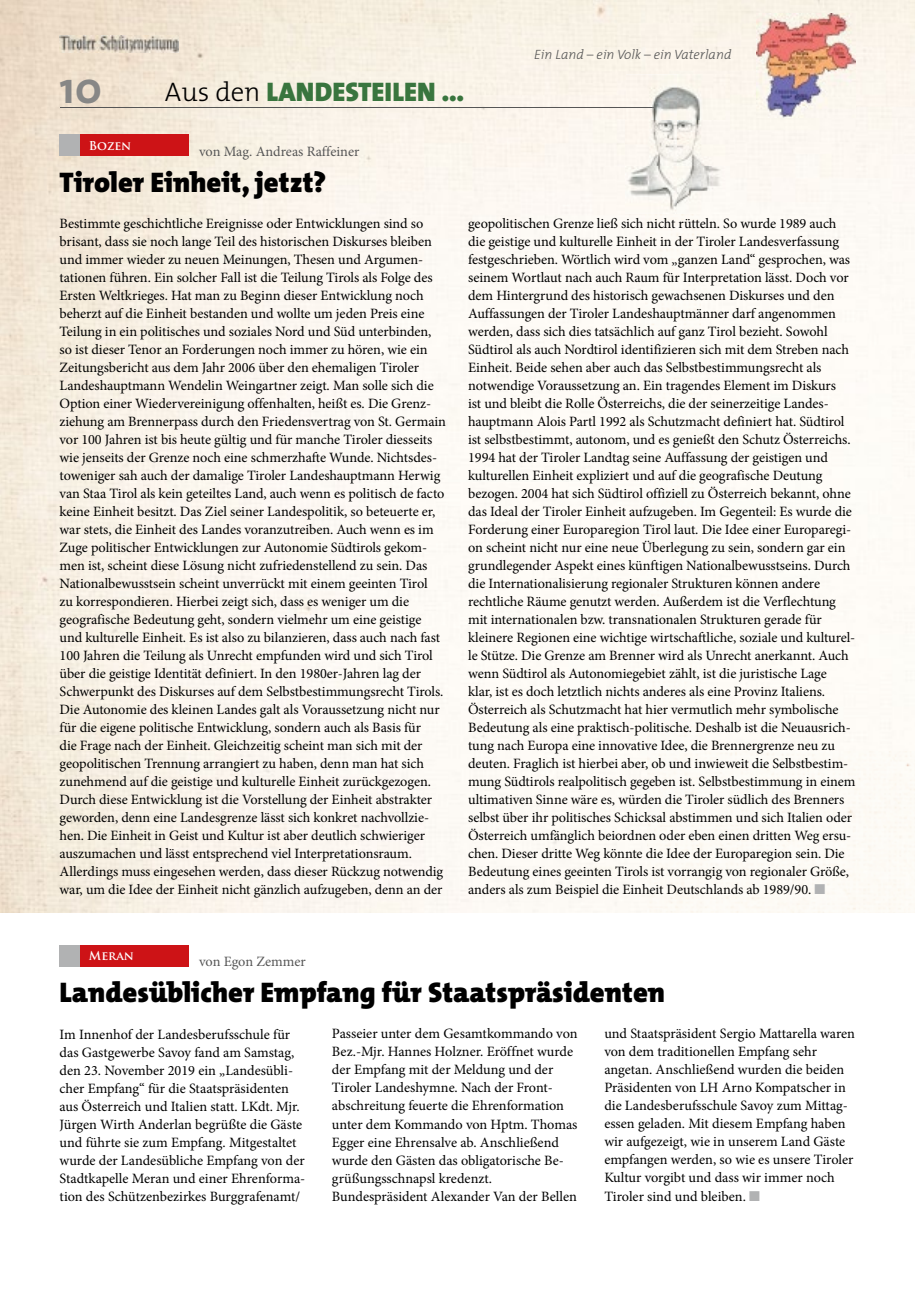
<style>
.page{position:relative;width:915px;height:1310px;background:#fff}
.page>*{position:absolute;margin:0;border:0;box-sizing:border-box;transform-origin:0 0}
.t1{font:700 45px "The Mix";color:#878786}
.t2{font:900 28.5px "The Mix";color:#000}
.t3{font:900 27px "The Mix";color:#39753e}
.t4{font:14.25px/18px "Minion Pro";letter-spacing:-.005em;color:#000}
.t5{font:14.25px "Minion Pro";letter-spacing:-.005em;color:#565656}
.t6{font:italic 300 13.5px "The Mix";color:#565656}
.t7{font:700 12px "Trajan Pro";color:#fff}
.s1{font-weight:300;color:#000}
.s2{color:#b1b2b3}
</style>
<div class="page">
<img style="left:0;top:0;width:645px;height:912px">
<div style="left:645px;top:0;width:269px;height:107px;background:#faf4ea"></div>
<img style="left:60px;top:36px;width:119px;height:16px">
<hr style="left:60px;top:107px;width:593px;height:1px;background:#565656">
<div style="left:60px;top:135px;width:21px;height:21px;background:#b1b2b3"></div>
<div style="left:80px;top:135px;width:108px;height:21px;background:#cd1316"></div>
<img style="left:625px;top:74px;width:104px;height:139px">
<svg style="left:625px;top:107px;width:28px;height:1px"></svg>
<div style="left:60px;top:945px;width:21px;height:21px;background:#b1b2b3"></div>
<div style="left:80px;top:945px;width:108px;height:21px;background:#cd1316"></div>
<img style="left:756px;top:14px;width:99px;height:103px">
<p class="t6" style="left:534px;top:44px;width:199px">Ein Land – ein Volk – ein Vaterland</p>
<h1 class="t1" style="left:60px;top:50px;width:44px">10</h1>
<h3 class="t3" style="left:165px;top:69px;width:301px"><span class="s1">Aus den</span> LANDESTEILEN …</h3>
<p class="t7" style="left:89px;top:138px;width:44px">Bozen</p>
<p class="t5" style="left:199px;top:142px;width:162px">von Mag. Andreas Raffeiner</p>
<h2 class="t2" style="left:60px;top:158px;width:268px">Tiroler Einheit, jetzt?</h2>
<p class="t4" style="left:60px;top:215px;width:388px">Bestimmte geschichtliche Ereignisse oder Entwicklungen sind so brisant, dass sie noch lange Teil des historischen Diskurses bleiben und immer wieder zu neuen Meinungen, Thesen und Argumen&shy;tationen führen. Ein solcher Fall ist die Teilung Tirols als Folge des Ersten Weltkrieges. Hat man zu Beginn dieser Entwicklung noch beherzt auf die Einheit bestanden und wollte um jeden Preis eine Teilung in ein politisches und soziales Nord und Süd unterbinden, so ist dieser Tenor an Forderungen noch immer zu hören, wie ein Zeitungsbericht aus dem Jahr 2006 über den ehemaligen Tiroler Landeshauptmann Wendelin Weingartner zeigt. Man solle sich die Option einer Wiedervereinigung offenhalten, heißt es. Die Grenz&shy;ziehung am Brennerpass durch den Friedensvertrag von St. Germain vor 100 Jahren ist bis heute gültig und für manche Tiroler diesseits wie jenseits der Grenze noch eine schmerzhafte Wunde. Nichtsdes&shy;toweniger sah auch der damalige Tiroler Landeshauptmann Herwig van Staa Tirol als kein geteiltes Land, auch wenn es politisch de facto keine Einheit besitzt. Das Ziel seiner Landespolitik, so beteuerte er, war stets, die Einheit des Landes voranzutreiben. Auch wenn es im Zuge politischer Entwicklungen zur Autonomie Südtirols gekom&shy;men ist, scheint diese Lösung nicht zufriedenstellend zu sein. Das Nationalbewusstsein scheint unverrückt mit einem geeinten Tirol<br>zu korrespondieren. Hierbei zeigt sich, dass es weniger um die geografische Bedeutung geht, sondern vielmehr um eine geistige und kulturelle Einheit. Es ist also zu bilanzieren, dass auch nach fast 100 Jahren die Teilung als Unrecht empfunden wird und sich Tirol über die geistige Identität definiert. In den 1980er-Jahren lag der Schwerpunkt des Diskurses auf dem Selbstbestimmungsrecht Tirols.<br>Die Autonomie des kleinen Landes galt als Voraussetzung nicht nur für die eigene politische Entwicklung, sondern auch als Basis für<br>die Frage nach der Einheit. Gleichzeitig scheint man sich mit der geopolitischen Trennung arrangiert zu haben, denn man hat sich zunehmend auf die geistige und kulturelle Einheit zurückgezogen.<br>Durch diese Entwicklung ist die Vorstellung der Einheit abstrakter geworden, denn eine Landesgrenze lässt sich konkret nachvollzie&shy;hen. Die Einheit in Geist und Kultur ist aber deutlich schwieriger auszumachen und lässt entsprechend viel Interpretationsraum.<br>Allerdings muss eingesehen werden, dass dieser Rückzug notwendig war, um die Idee der Einheit nicht gänzlich aufzugeben, denn an der</p>
<p class="t4" style="left:468px;top:215px;width:388px">geopolitischen Grenze ließ sich nicht rütteln. So wurde 1989 auch die geistige und kulturelle Einheit in der Tiroler Landesverfassung festgeschrieben. Wörtlich wird vom „ganzen Land“ gesprochen, was seinem Wortlaut nach auch Raum für Interpretation lässt. Doch vor dem Hintergrund des historisch gewachsenen Diskurses und den Auffassungen der Tiroler Landeshauptmänner darf angenommen werden, dass sich dies tatsächlich auf ganz Tirol bezieht. Sowohl Südtirol als auch Nordtirol identifizieren sich mit dem Streben nach Einheit. Beide sehen aber auch das Selbstbestimmungsrecht als notwendige Voraussetzung an. Ein tragendes Element im Diskurs<br>ist und bleibt die Rolle Österreichs, die der seinerzeitige Landes&shy;hauptmann Alois Partl 1992 als Schutzmacht definiert hat. Südtirol ist selbstbestimmt, autonom, und es genießt den Schutz Österreichs.<br>1994 hat der Tiroler Landtag seine Auffassung der geistigen und kulturellen Einheit expliziert und auf die geografische Deutung bezogen. 2004 hat sich Südtirol offiziell zu Österreich bekannt, ohne das Ideal der Tiroler Einheit aufzugeben. Im Gegenteil: Es wurde die Forderung einer Europaregion Tirol laut. Die Idee einer Europaregi&shy;on scheint nicht nur eine neue Überlegung zu sein, sondern gar ein grundlegender Aspekt eines künftigen Nationalbewusstseins. Durch die Internationalisierung regionaler Strukturen können andere rechtliche Räume genutzt werden. Außerdem ist die Verflechtung mit internationalen bzw. transnationalen Strukturen gerade für kleinere Regionen eine wichtige wirtschaftliche, soziale und kulturel&shy;le Stütze. Die Grenze am Brenner wird als Unrecht anerkannt. Auch wenn Südtirol als Autonomiegebiet zählt, ist die juristische Lage<br>klar, ist es doch letztlich nichts anderes als eine Provinz Italiens.<br>Österreich als Schutzmacht hat hier vermutlich mehr symbolische Bedeutung als eine praktisch-politische. Deshalb ist die Neuausrich&shy;tung nach Europa eine innovative Idee, die Brennergrenze neu zu deuten. Fraglich ist hierbei aber, ob und inwieweit die Selbstbestim&shy;mung Südtirols realpolitisch gegeben ist. Selbstbestimmung in einem ultimativen Sinne wäre es, würden die Tiroler südlich des Brenners selbst über ihr politisches Schicksal abstimmen und sich Italien oder Österreich umfänglich beiordnen oder eben einen dritten Weg ersu&shy;chen. Dieser dritte Weg könnte die Idee der Europaregion sein. Die Bedeutung eines geeinten Tirols ist vorrangig von regionaler Größe, anders als zum Beispiel die Einheit Deutschlands ab 1989/90. <span class="s2">■</span></p>
<p class="t7" style="left:89px;top:948px;width:47px">Meran</p>
<p class="t5" style="left:199px;top:952px;width:108px">von Egon Zemmer</p>
<h2 class="t2" style="left:60px;top:968px;width:607px">Landesüblicher Empfang für Staatspräsidenten</h2>
<p class="t4" style="left:60px;top:1025px;width:247px">Im Innenhof der Landesberufsschule für das Gastgewerbe Savoy fand am Samstag, den 23. November 2019 ein „Landesübli&shy;cher Empfang“ für die Staatspräsidenten aus Österreich und Italien statt. LKdt. Mjr.<br>Jürgen Wirth Anderlan begrüßte die Gäste und führte sie zum Empfang. Mitgestaltet wurde der Landesübliche Empfang von der Stadtkapelle Meran und einer Ehrenforma&shy;tion des Schützenbezirkes Burggrafenamt/</p>
<p class="t4" style="left:332px;top:1025px;width:247px">Passeier unter dem Gesamtkommando von Bez.-Mjr. Hannes Holzner. Eröffnet wurde der Empfang mit der Meldung und der Tiroler Landeshymne. Nach der Front&shy;abschreitung feuerte die Ehrenformation unter dem Kommando von Hptm. Thomas Egger eine Ehrensalve ab. Anschließend wurde den Gästen das obligatorische Be&shy;grüßungsschnapsl kredenzt.<br>Bundespräsident Alexander Van der Bellen</p>
<p class="t4" style="left:604px;top:1025px;width:252px">und Staatspräsident Sergio Mattarella waren von dem traditionellen Empfang sehr angetan. Anschließend wurden die beiden Präsidenten von LH Arno Kompatscher in die Landesberufsschule Savoy zum Mittag&shy;essen geladen. Mit diesem Empfang haben wir aufgezeigt, wie in unserem Land Gäste empfangen werden, so wie es unsere Tiroler Kultur vorgibt und dass wir immer noch Tiroler sind und bleiben. <span class="s2">■</span></p>
</div>
